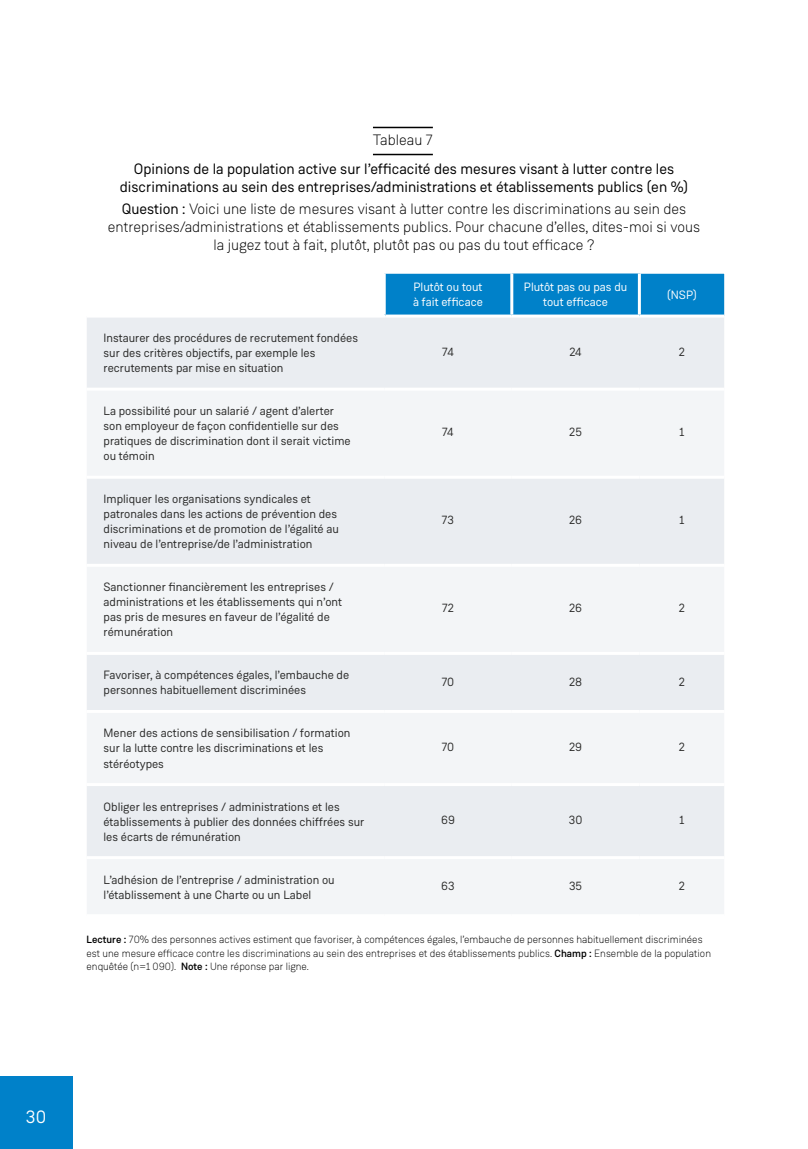
<style>
.page{position:relative;width:808px;height:1149px;background:#fff}
.page>*{position:absolute;margin:0;border:0;box-sizing:border-box;transform-origin:0 0}
.t1{font:18px "Weissenhof Grotesk";color:#fff}
.t2{font:300 15px/18px "Weissenhof Grotesk";color:#000;text-align:center}
.t3{font:15px/18px "Weissenhof Grotesk";color:#000;text-align:center}
.t4{font:12px/15px "Weissenhof Grotesk";color:#282827}
.t5{font:12px/15px "Weissenhof Grotesk";color:#fff}
.t6{font:300 10.5px/13.5px "Weissenhof Grotesk";color:#000}
.s1{font-weight:400}
.s2{font-weight:500}
</style>
<div class="page">
<div style="left:0;top:1076px;width:72px;height:72px;background:#0081c9"></div>
<hr style="left:373px;top:127px;width:60px;height:1px;background:#000">
<hr style="left:373px;top:154px;width:60px;height:1px;background:#000">
<div style="left:386px;top:275px;width:337px;height:39px;background:#0081c9"></div>
<div style="left:512px;top:273px;width:127px;height:43px;background:#0081c9"></div>
<div style="left:88px;top:317px;width:635px;height:70px;background:#eaedf1"></div>
<svg style="left:88px;top:391px;width:635px;height:522px;fill:#f3f5f7"></svg>
<hr style="left:87px;top:475px;width:297px;height:3px;background:#fff">
<hr style="left:384px;top:475px;width:128px;height:3px;background:#fff">
<hr style="left:87px;top:651px;width:297px;height:3px;background:#fff">
<hr style="left:384px;top:651px;width:128px;height:3px;background:#fff">
<hr style="left:87px;top:709px;width:297px;height:3px;background:#fff">
<hr style="left:384px;top:709px;width:128px;height:3px;background:#fff">
<hr style="left:87px;top:782px;width:297px;height:3px;background:#fff">
<hr style="left:384px;top:782px;width:128px;height:3px;background:#fff">
<hr style="left:87px;top:855px;width:297px;height:3px;background:#fff">
<hr style="left:384px;top:855px;width:128px;height:3px;background:#fff">
<hr style="left:87px;top:563px;width:297px;height:3px;background:#fff">
<hr style="left:384px;top:563px;width:128px;height:3px;background:#fff">
<hr style="left:512px;top:563px;width:127px;height:3px;background:#fff">
<hr style="left:639px;top:563px;width:85px;height:3px;background:#fff">
<hr style="left:512px;top:475px;width:127px;height:3px;background:#fff">
<hr style="left:639px;top:475px;width:85px;height:3px;background:#fff">
<hr style="left:512px;top:651px;width:127px;height:3px;background:#fff">
<hr style="left:639px;top:651px;width:85px;height:3px;background:#fff">
<hr style="left:512px;top:709px;width:127px;height:3px;background:#fff">
<hr style="left:639px;top:709px;width:85px;height:3px;background:#fff">
<hr style="left:512px;top:782px;width:127px;height:3px;background:#fff">
<hr style="left:639px;top:782px;width:85px;height:3px;background:#fff">
<hr style="left:512px;top:855px;width:127px;height:3px;background:#fff">
<hr style="left:639px;top:855px;width:85px;height:3px;background:#fff">
<hr style="left:510px;top:273px;width:3px;height:41px;background:#fff">
<hr style="left:638px;top:273px;width:3px;height:41px;background:#fff">
<hr style="left:512px;top:314px;width:127px;height:3px;background:#fff">
<p class="t2" style="left:373px;top:131px;width:61px">Tableau 7</p>
<p class="t3" style="left:120px;top:160px;width:570px">Opinions de la population active sur l’efficacité des mesures visant à lutter contre les discriminations au sein des entreprises/administrations et établissements publics (en %)</p>
<p class="t2" style="left:108px;top:200px;width:594px"><span class="s1">Question :</span> Voici une liste de mesures visant à lutter contre les discriminations au sein des entreprises/administrations et établissements publics. Pour chacune d’elles, dites-moi si vous la jugez tout à fait, plutôt, plutôt pas ou pas du tout efficace ?</p>
<p class="t5" style="left:413px;top:279px;width:71px">Plutôt ou tout à fait efficace</p>
<p class="t5" style="left:524px;top:279px;width:105px;text-align:center">Plutôt pas ou pas du tout efficace</p>
<p class="t5" style="left:667px;top:287px;width:31px">(NSP)</p>
<p class="t4" style="left:104px;top:330px;width:256px">Instaurer des procédures de recrutement fondées sur des critères objectifs, par exemple les recrutements par mise en situation</p>
<p class="t4" style="left:442px;top:344px;width:13px">74</p>
<p class="t4" style="left:569px;top:344px;width:14px">24</p>
<p class="t4" style="left:679px;top:344px;width:8px">2</p>
<p class="t4" style="left:104px;top:403px;width:249px">La possibilité pour un salarié / agent d’alerter son employeur de façon confidentielle sur des pratiques de discrimination dont il serait victime ou témoin</p>
<p class="t4" style="left:104px;top:491px;width:237px">Impliquer les organisations syndicales et patronales dans les actions de prévention des discriminations et de promotion de l’égalité au niveau de l’entreprise/de l’administration</p>
<p class="t4" style="left:104px;top:579px;width:240px">Sanctionner financièrement les entreprises / administrations et les établissements qui n’ont pas pris de mesures en faveur de l’égalité de rémunération</p>
<p class="t4" style="left:442px;top:424px;width:13px">74</p>
<p class="t4" style="left:569px;top:424px;width:14px">25</p>
<p class="t4" style="left:679px;top:424px;width:6px">1</p>
<p class="t4" style="left:442px;top:512px;width:14px">73</p>
<p class="t4" style="left:569px;top:512px;width:15px">26</p>
<p class="t4" style="left:679px;top:512px;width:6px">1</p>
<p class="t4" style="left:442px;top:600px;width:13px">72</p>
<p class="t4" style="left:569px;top:600px;width:15px">26</p>
<p class="t4" style="left:679px;top:600px;width:8px">2</p>
<p class="t4" style="left:104px;top:667px;width:247px">Favoriser, à compétences égales, l’embauche de personnes habituellement discriminées</p>
<p class="t4" style="left:442px;top:673px;width:14px">70</p>
<p class="t4" style="left:569px;top:673px;width:15px">28</p>
<p class="t4" style="left:679px;top:673px;width:8px">2</p>
<p class="t4" style="left:104px;top:725px;width:248px">Mener des actions de sensibilisation / formation sur la lutte contre les discriminations et les stéréotypes</p>
<p class="t4" style="left:442px;top:739px;width:14px">70</p>
<p class="t4" style="left:569px;top:739px;width:15px">29</p>
<p class="t4" style="left:679px;top:739px;width:8px">2</p>
<p class="t4" style="left:104px;top:798px;width:262px">Obliger les entreprises / administrations et les établissements à publier des données chiffrées sur les écarts de rémunération</p>
<p class="t4" style="left:441px;top:812px;width:15px">69</p>
<p class="t4" style="left:569px;top:812px;width:15px">30</p>
<p class="t4" style="left:679px;top:812px;width:6px">1</p>
<p class="t4" style="left:104px;top:871px;width:233px">L’adhésion de l’entreprise / administration ou l’établissement à une Charte ou un Label</p>
<p class="t4" style="left:441px;top:877px;width:15px">63</p>
<p class="t4" style="left:569px;top:877px;width:15px">35</p>
<p class="t4" style="left:679px;top:877px;width:8px">2</p>
<p class="t6" style="left:87px;top:932px;width:626px"><span class="s2">Lecture :</span> 70% des personnes actives estiment que favoriser, à compétences égales, l’embauche de personnes habituellement discriminées est une mesure efficace contre les discriminations au sein des entreprises et des établissements publics. <span class="s2">Champ :</span> Ensemble de la population enquêtée (n=1 090). <span class="s2">Note :</span> Une réponse par ligne.</p>
<h1 class="t1" style="left:26px;top:1105px;width:22px">30</h1>
</div>
